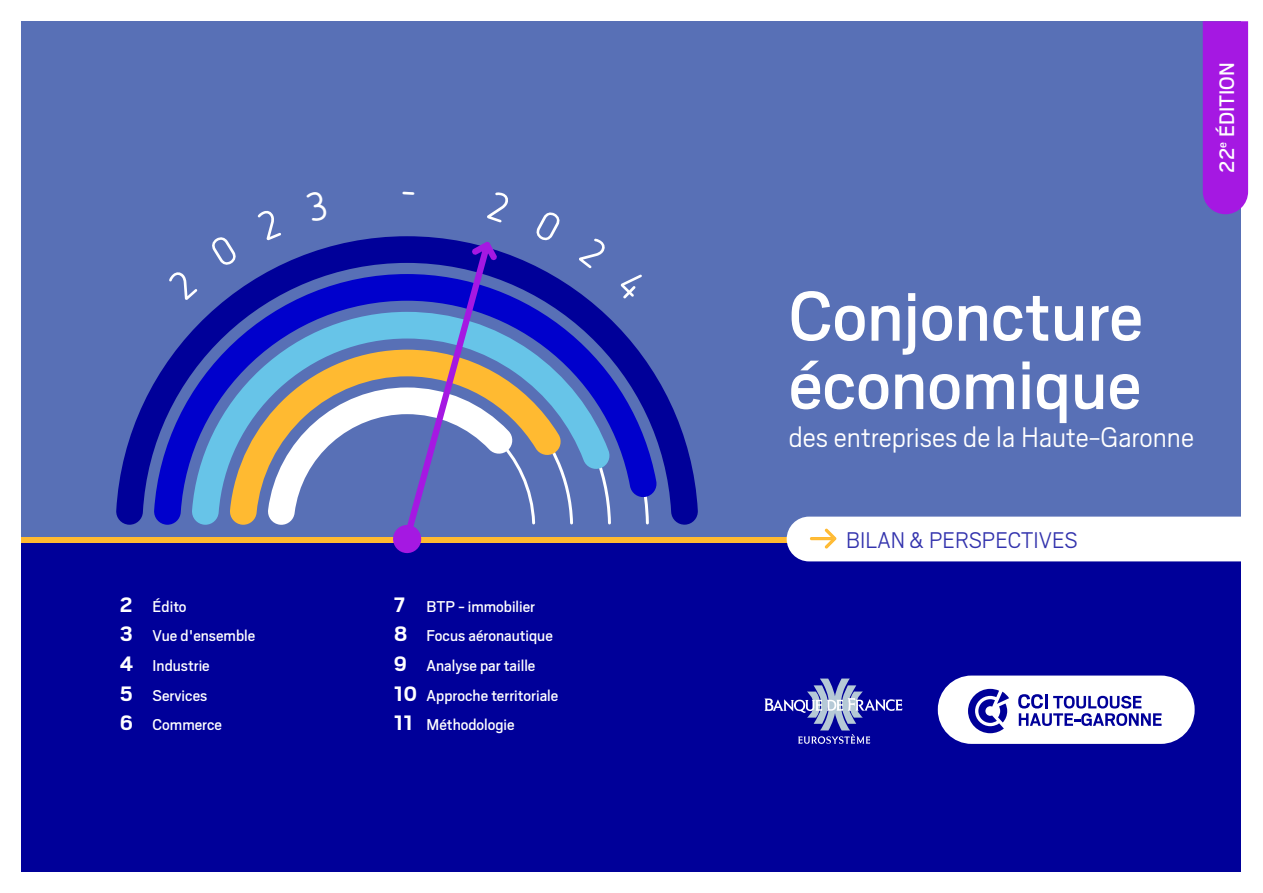
<style>
.page{position:relative;width:1263px;height:893px;background:#fff}
.page>*{position:absolute;margin:0;border:0;box-sizing:border-box;transform-origin:0 0}
.t1{font:78.6px/68.4px "Scout";color:#fff}
.t2{font:300 31.5px "Scout";color:#fff}
.t3{font:300 25.2px "Scout";color:#3333ad}
.t4{font:23.4px "Scout";color:#fff}
.t5{font:17.4px "Scout";color:#fff}
.s1{font-weight:700;font-size:23.25px}
.s2{font-family:"Netto Icons OT";font-weight:400;font-size:25.5px;color:#ffc85a}
</style>
<div class="page">
<div style="left:21px;top:21px;width:1220px;height:517px;background:#5870b6"></div>
<div style="left:21px;top:542px;width:1220px;height:330px;background:#009"></div>
<svg style="left:764px;top:678px;width:138px;height:66px"></svg>
<svg style="left:116px;top:256px;width:582px;height:269px"></svg>
<svg style="left:154px;top:274px;width:504px;height:251px"></svg>
<svg style="left:191px;top:312px;width:420px;height:213px"></svg>
<svg style="left:229px;top:350px;width:333px;height:175px"></svg>
<div style="left:21px;top:538px;width:1229px;height:5px;background:#ffba31"></div>
<div style="left:787px;top:517px;width:463px;height:44px;background:#fff"></div>
<div style="left:393px;top:525px;width:29px;height:28px;background:#a518e2;border-radius:50%"></div>
<div style="left:1203px;top:21px;width:45px;height:193px;background:#a518e2"></div>
<div style="left:938px;top:676px;width:256px;height:68px;background:#fff;border-radius:34px"></div>
<svg style="left:968px;top:689px;width:41px;height:44px"></svg>
<svg style="left:1018px;top:694px;width:143px;height:32px"></svg>
<svg style="left:167px;top:269px;width:31px;height:32px"></svg>
<svg style="left:209px;top:256px;width:30px;height:12px"></svg>
<svg style="left:256px;top:236px;width:258px;height:297px"></svg>
<svg style="left:578px;top:256px;width:30px;height:13px"></svg>
<svg style="left:615px;top:269px;width:33px;height:33px"></svg>
<p class="t5" style="left:120px;top:595px;width:68px"><span class="s1">2</span> Édito</p>
<p class="t5" style="left:120px;top:625px;width:137px"><span class="s1">3</span> Vue d'ensemble</p>
<p class="t5" style="left:120px;top:654px;width:92px"><span class="s1">4</span> Industrie</p>
<p class="t5" style="left:120px;top:684px;width:89px"><span class="s1">5</span> Services</p>
<p class="t5" style="left:120px;top:714px;width:104px"><span class="s1">6</span> Commerce</p>
<p class="t5" style="left:394px;top:595px;width:143px"><span class="s1">7</span> BTP - immobilier</p>
<p class="t5" style="left:394px;top:625px;width:161px"><span class="s1">8</span> Focus aéronautique</p>
<p class="t5" style="left:394px;top:654px;width:143px"><span class="s1">9</span> Analyse par taille</p>
<p class="t5" style="left:394px;top:684px;width:166px"><span class="s1">10</span> Approche territoriale</p>
<p class="t5" style="left:394px;top:714px;width:122px"><span class="s1">11</span> Méthodologie</p>
<p class="t4" style="left:1212px;top:173px;width:112px;rotate:-90deg">22<sup>e</sup> ÉDITION</p>
<p class="t1" style="left:789px;top:278px;width:356px">Conjoncture économique</p>
<p class="t2" style="left:789px;top:417px;width:407px">des entreprises de la Haute-Garonne</p>
<p class="t3" style="left:806px;top:523px;width:273px"><span class="s2">A</span> BILAN &amp; PERSPECTIVES</p>
</div>
